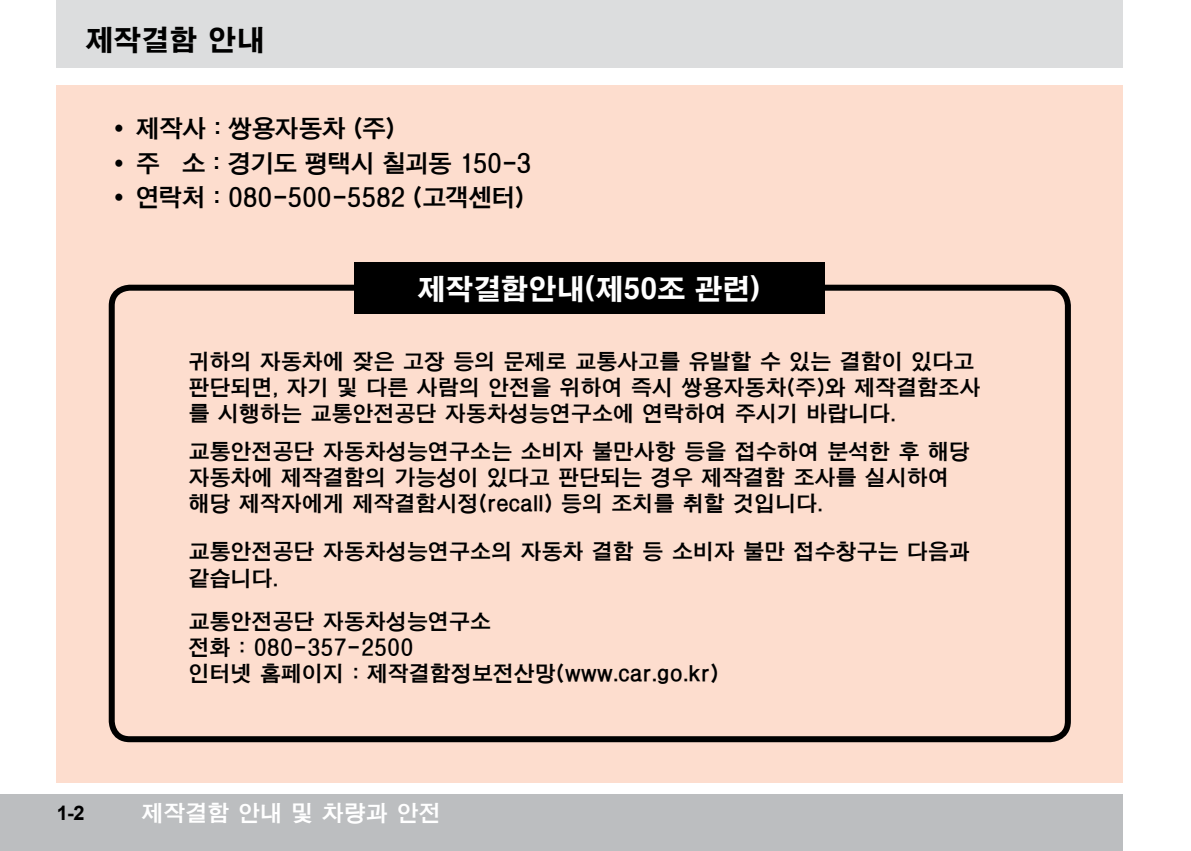
<style>
.page{position:relative;width:1191px;height:851px;background:#fff}
.page>*{position:absolute;margin:0;border:0;box-sizing:border-box;transform-origin:0 0}
.t1{font:28px "H2 gtr E";letter-spacing:-.005em;color:#fff}
.t2{font:28px "H2 gtr E";color:#000}
.t3{font:24px/34.4px "H2 gtt B";letter-spacing:-.03em;color:#000}
.t4{font:22px "H2 gtt B";color:#fff}
.t5{font:21px/26px "H2 gtt B";color:#000}
.t6{font:700 20px "Arial";color:#000}
</style>
<div class="page">
<div style="left:57px;top:0;width:1066px;height:68px;background:#dcddde"></div>
<div style="left:0;top:794px;width:1123px;height:56px;background:#bcbec0"></div>
<div style="left:57px;top:85px;width:1066px;height:697px;background:#fdddce"></div>
<div style="left:109px;top:284px;width:962px;height:458px;border:6px solid #000;border-radius:18px"></div>
<div style="left:354px;top:263px;width:471px;height:51px;background:#000"></div>
<h1 class="t2" style="left:85px;top:26px;width:181px">제작결함 안내</h1>
<p class="t3" style="left:136px;top:111px;width:397px">제작사 : 쌍용자동차 (주)<br>주 소 : 경기도 평택시 칠괴동 150-3 연락처 : 080-500-5582 (고객센터)</p>
<h1 class="t1" style="left:417px;top:275px;width:346px">제작결함안내(제50조 관련)</h1>
<p class="t5" style="left:189px;top:349px;width:793px">귀하의 자동차에 잦은 고장 등의 문제로 교통사고를 유발할 수 있는 결함이 있다고 판단되면, 자기 및 다른 사람의 안전을 위하여 즉시 쌍용자동차(주)와 제작결함조사 를 시행하는 교통안전공단 자동차성능연구소에 연락하여 주시기 바랍니다.</p>
<p class="t5" style="left:189px;top:438px;width:783px">교통안전공단 자동차성능연구소는 소비자 불만사항 등을 접수하여 분석한 후 해당 자동차에 제작결함의 가능성이 있다고 판단되는 경우 제작결함 조사를 실시하여 해당 제작자에게 제작결함시정(recall) 등의 조치를 취할 것입니다.</p>
<p class="t5" style="left:189px;top:539px;width:783px">교통안전공단 자동차성능연구소의 자동차 결함 등 소비자 불만 접수창구는 다음과 같습니다.</p>
<p class="t5" style="left:189px;top:608px;width:531px">교통안전공단 자동차성능연구소<br>전화 : 080-357-2500<br>인터넷 홈페이지 : 제작결함정보전산망(www.car.go.kr)</p>
<p class="t6" style="left:57px;top:799px;width:30px">1-2</p>
<p class="t4" style="left:142px;top:802px;width:301px">제작결함 안내 및 차량과 안전</p>
</div>
